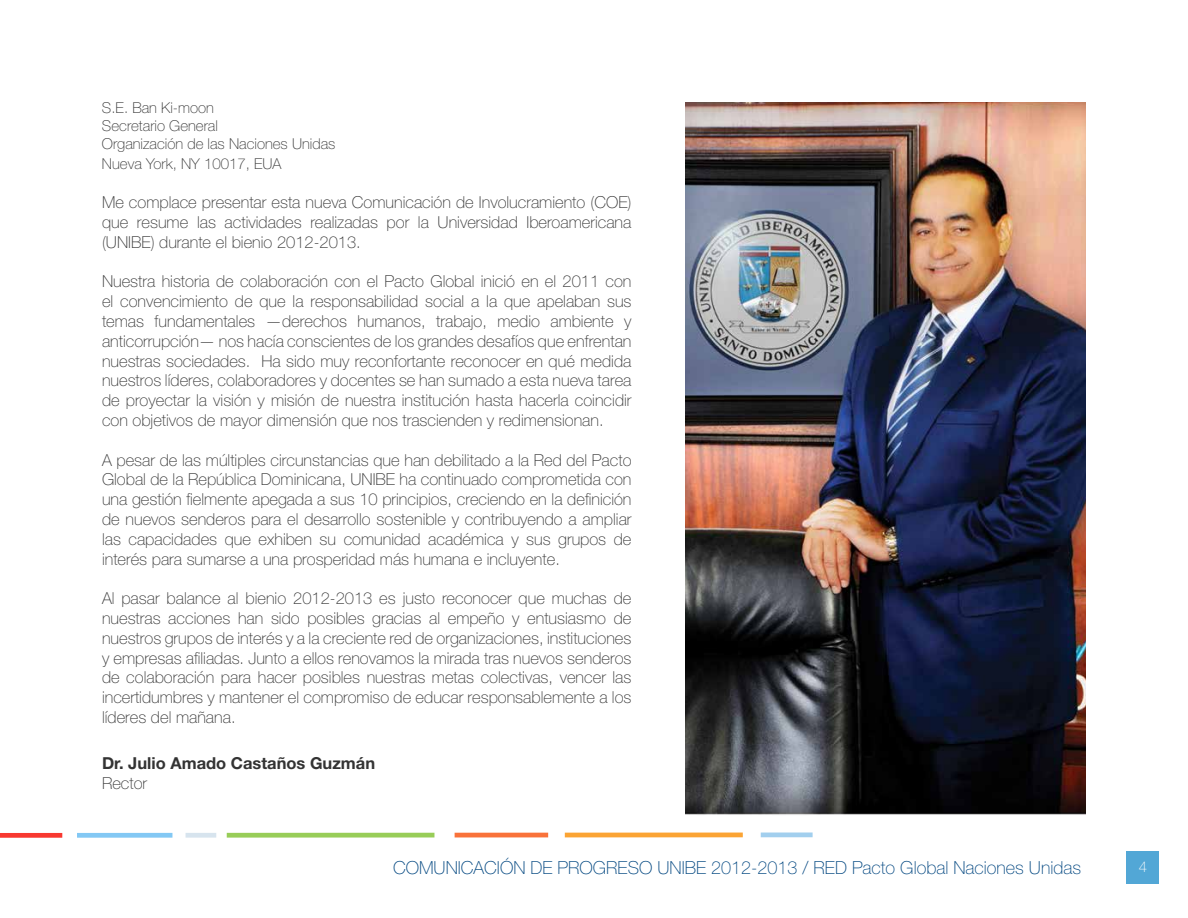
<style>
.page{position:relative;width:1188px;height:918px;background:#fff}
.page>*{position:absolute;margin:0;border:0;box-sizing:border-box;transform-origin:0 0}
.t1{font:100 18px "Helvetica Neue LT Std";color:#004680}
.t2{font:100 16.5px/19.8px "Helvetica Neue LT Std";color:#333;text-align:justify}
.t3{font:700 16.5px "Helvetica Neue LT Std";color:#333}
.t4{font:100 15px/18px "Helvetica Neue LT Std";color:#333}
.t5{font:100 15px "Helvetica Neue LT Std";color:#fff}
</style>
<div class="page">
<hr style="left:565px;top:833px;width:178px;height:4px;background:#fba434">
<hr style="left:761px;top:833px;width:52px;height:4px;background:#a2cfee">
<div style="left:77px;top:833px;width:95px;height:5px;background:#83c8f4"></div>
<hr style="left:455px;top:833px;width:93px;height:4px;background:#f9723a">
<div style="left:0;top:833px;width:62px;height:5px;background:#f83830"></div>
<div style="left:227px;top:833px;width:207px;height:5px;background:#98cd58"></div>
<div style="left:186px;top:833px;width:30px;height:5px;background:#d7e4ee"></div>
<div style="left:1126px;top:851px;width:34px;height:33px;background:#52a7d6"></div>
<img style="left:686px;top:102px;width:400px;height:713px">
<p class="t4" style="left:102px;top:98px;width:235px">S.E. Ban Ki-moon<br>Secretario General<br>Organización de las Naciones Unidas</p>
<p class="t4" style="left:102px;top:154px;width:162px">Nueva York, NY 10017, EUA</p>
<p class="t2" style="left:102px;top:192px;width:505px">Me complace presentar esta nueva Comunicación de Involucramiento (COE</p>
<p class="t2" style="left:102px;top:192px;width:531px;text-indent:526px">) que resume las actividades realizadas por la Universidad Iberoamericana (UNIBE) durante el bienio 2012-2013.</p>
<p class="t2" style="left:102px;top:272px;width:531px">Nuestra historia de colaboración con el Pacto Global inició en el 2011 con el convencimiento de que la responsabilidad social a la que apelaban sus temas fundamentales —derechos humanos, trabajo, medio ambiente y anticorrupción— nos hacía conscientes de los grandes desafíos que enfrentan nuestras sociedades. Ha sido muy reconfortante reconocer en qué medida nuestros líderes, colaboradores y docentes se han sumado a esta nueva tarea de proyectar la visión y misión de nuestra institución hasta hacerla coincidir con objetivos de mayor dimensión que nos trascienden y redimensionan.</p>
<p class="t2" style="left:102px;top:450px;width:531px">A pesar de las múltiples circunstancias que han debilitado a la Red del Pacto Global de la República Dominicana, UN IBE ha continuado comprometida con una gestión fielmente apegada a sus 10 principios, creciendo en la definición de nuevos senderos para el desarrollo sostenible y contribuyendo a ampliar las capacidades que exhiben su comunidad académica y sus grupos de interés para sumarse a una prosperidad más humana e incluyente.</p>
<p class="t2" style="left:102px;top:588px;width:531px">Al pasar balance al bienio 2012-2013 es justo reconocer que muchas de nuestras acciones han sido posibles gracias al empeño y entusiasmo de nuestros grupos de interés y a la creciente red de organizaciones, instituciones y empresas afiliadas. Junto a ellos renovamos la mirada tras nuevos senderos de colaboración para hacer posibles nuestras metas colectivas, vencer las incertidumbres y mantener el compromiso de educar responsablemente a los líderes del mañana.</p>
<p class="t3" style="left:102px;top:753px;width:275px">Dr. Julio Amado Castaños Guzmán</p>
<p class="t2" style="left:102px;top:773px;width:47px">Rector</p>
<p class="t1" style="left:393px;top:857px;width:690px">COMUNICACIÓN DE PROGRESO UNIBE 2012-2013 / RED Pacto Global Naciones Unidas</p>
<p class="t5" style="left:1139px;top:858px;width:10px">4</p>
</div>
